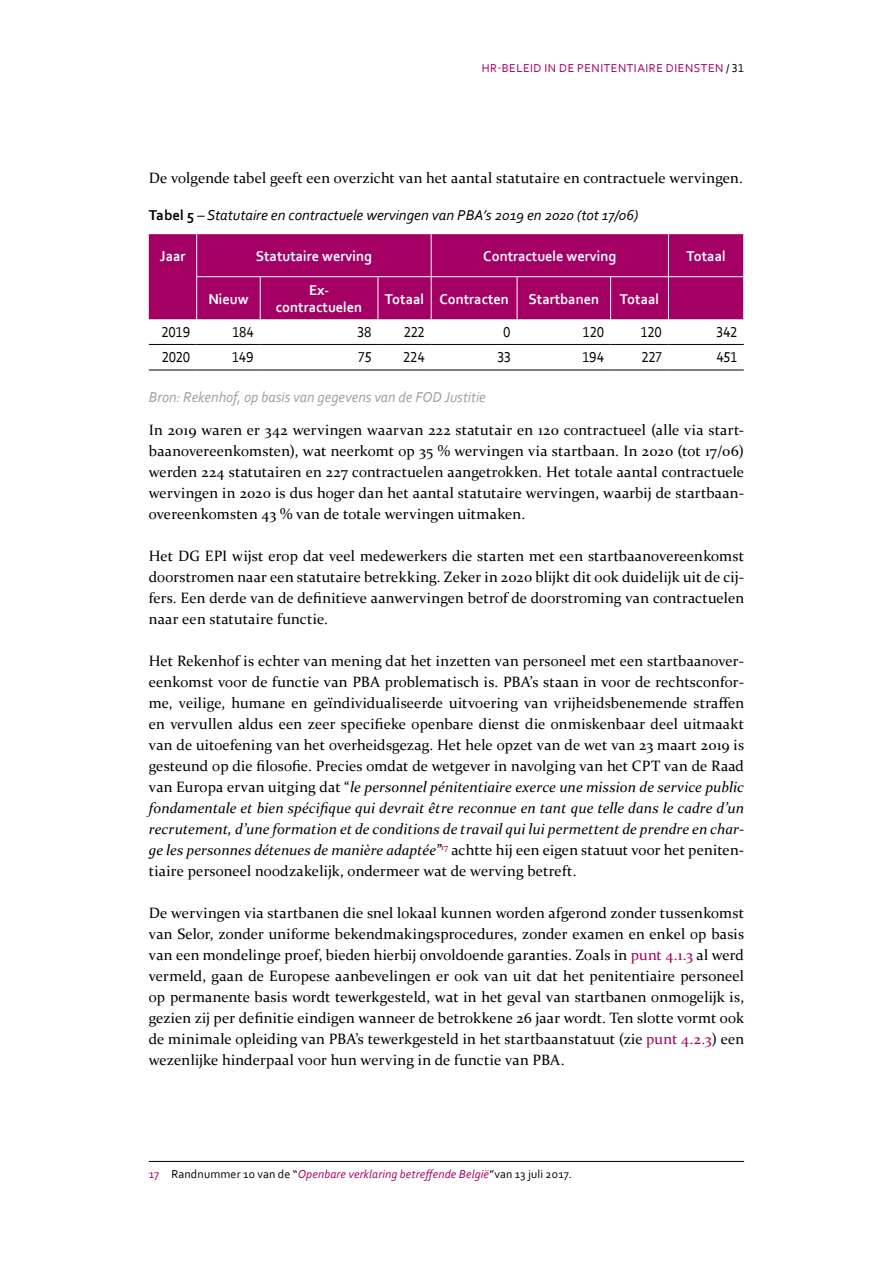
<style>
.page{position:relative;width:893px;height:1263px;background:#fff}
.page>*{position:absolute;margin:0;border:0;box-sizing:border-box;transform-origin:0 0}
.t1{font:15px/21px "Constantia";letter-spacing:.015em;color:#000;text-align:justify}
.t2{font:700 15px/16.5px "Corbel";color:#fff;text-align:center;scale:.96 1}
.t3{font:italic 15px "Corbel";color:#000}
.t4{font:italic 15px "Corbel";color:#9d9e9e;scale:.96 1}
.t5{font:15px "Corbel";letter-spacing:-.015em;color:#000;scale:.96 1}
.t6{font:italic 12px "Corbel";letter-spacing:.01em;color:#a40064}
.t7{font:12px "Corbel";letter-spacing:.04em;color:#a40064}
.s1{color:#000}
.s2{font-weight:700;font-style:normal}
.s3{font-style:italic}
.s4{color:#a40064}
.s5{font-style:normal}
.s6{font-style:normal;color:#000}
</style>
<div class="page">
<div style="left:149px;top:234px;width:594px;height:85px;background:#a40064"></div>
<hr style="left:196px;top:234px;width:1px;height:42px;background:#fff">
<hr style="left:431px;top:234px;width:1px;height:42px;background:#fff">
<hr style="left:668px;top:234px;width:1px;height:42px;background:#fff">
<hr style="left:196px;top:277px;width:1px;height:42px;background:#fff">
<hr style="left:260px;top:277px;width:1px;height:42px;background:#fff">
<hr style="left:378px;top:277px;width:1px;height:42px;background:#fff">
<hr style="left:431px;top:277px;width:1px;height:42px;background:#fff">
<hr style="left:517px;top:277px;width:1px;height:42px;background:#fff">
<hr style="left:610px;top:277px;width:1px;height:42px;background:#fff">
<hr style="left:668px;top:277px;width:1px;height:42px;background:#fff">
<hr style="left:149px;top:344px;width:48px;height:1px;background:#000">
<hr style="left:197px;top:344px;width:63px;height:1px;background:#000">
<hr style="left:260px;top:344px;width:118px;height:1px;background:#000">
<hr style="left:378px;top:344px;width:53px;height:1px;background:#000">
<hr style="left:431px;top:344px;width:86px;height:1px;background:#000">
<hr style="left:517px;top:344px;width:94px;height:1px;background:#000">
<hr style="left:611px;top:344px;width:57px;height:1px;background:#000">
<hr style="left:668px;top:344px;width:76px;height:1px;background:#000">
<hr style="left:149px;top:370px;width:48px;height:1px;background:#000">
<hr style="left:197px;top:370px;width:63px;height:1px;background:#000">
<hr style="left:260px;top:370px;width:118px;height:1px;background:#000">
<hr style="left:378px;top:370px;width:53px;height:1px;background:#000">
<hr style="left:431px;top:370px;width:86px;height:1px;background:#000">
<hr style="left:517px;top:370px;width:94px;height:1px;background:#000">
<hr style="left:611px;top:370px;width:57px;height:1px;background:#000">
<hr style="left:668px;top:370px;width:76px;height:1px;background:#000">
<hr style="left:196px;top:276px;width:64px;height:1px;background:#fff">
<hr style="left:260px;top:276px;width:118px;height:1px;background:#fff">
<hr style="left:378px;top:276px;width:53px;height:1px;background:#fff">
<hr style="left:431px;top:276px;width:86px;height:1px;background:#fff">
<hr style="left:517px;top:276px;width:94px;height:1px;background:#fff">
<hr style="left:611px;top:276px;width:57px;height:1px;background:#fff">
<hr style="left:668px;top:276px;width:76px;height:1px;background:#fff">
<hr style="left:149px;top:1161px;width:595px;height:1px;background:#000">
<p class="t7" style="left:482px;top:60px;width:264px">HR-BELEID IN DE PENITENTIAIRE DIENSTEN <span class="s1">/ 31</span></p>
<p class="t1" style="left:149px;top:167px;width:596px">De volgende tabel geeft een overzicht van het aantal statutaire en contractuele wervingen.</p>
<p class="t3" style="left:149px;top:205px;width:491px"><span class="s2">Tabel 5</span> – Statutaire en contractuele wervingen van PBA’s 2019 en 2020 (tot 17/06)</p>
<p class="t2" style="left:160px;top:247px;width:28px">Jaar</p>
<p class="t2" style="left:256px;top:247px;width:122px">Statutaire werving</p>
<p class="t2" style="left:483px;top:247px;width:140px">Contractuele werving</p>
<p class="t2" style="left:686px;top:247px;width:42px">Totaal</p>
<p class="t2" style="left:208px;top:290px;width:43px">Nieuw</p>
<p class="t2" style="left:276px;top:282px;width:91px">Ex&shy;contractuelen</p>
<p class="t2" style="left:385px;top:290px;width:131px">Totaal Contracten</p>
<p class="t2" style="left:529px;top:290px;width:75px">Startbanen</p>
<p class="t2" style="left:620px;top:290px;width:42px">Totaal</p>
<p class="t5" style="left:161px;top:322px;width:32px">2019</p>
<p class="t5" style="left:232px;top:322px;width:24px">184</p>
<p class="t5" style="left:357px;top:322px;width:16px">38</p>
<p class="t5" style="left:404px;top:322px;width:23px">222</p>
<p class="t5" style="left:503px;top:322px;width:9px">0</p>
<p class="t5" style="left:583px;top:322px;width:24px">120</p>
<p class="t5" style="left:641px;top:322px;width:24px">120</p>
<p class="t5" style="left:716px;top:322px;width:23px">342</p>
<p class="t5" style="left:162px;top:348px;width:31px">2020</p>
<p class="t5" style="left:232px;top:348px;width:24px">149</p>
<p class="t5" style="left:358px;top:348px;width:15px">75</p>
<p class="t5" style="left:403px;top:348px;width:24px">224</p>
<p class="t5" style="left:497px;top:348px;width:15px">33</p>
<p class="t5" style="left:582px;top:348px;width:24px">194</p>
<p class="t5" style="left:641px;top:348px;width:23px">227</p>
<p class="t5" style="left:716px;top:348px;width:23px">451</p>
<p class="t4" style="left:149px;top:388px;width:352px">Bron: Rekenhof, op basis van gegevens van de FOD Justitie</p>
<p class="t1" style="left:149px;top:419px;width:597px">In 2019 waren er 342 wervingen waarvan 222 statutair en 120 contractueel (alle via start&shy;baanovereenkomsten), wat neerkomt op 35 % wervingen via startbaan. In 2020 (tot 17/06) werden 224 statutairen en 227 contractuelen aangetrokken. Het totale aantal contractuele wervingen in 2020 is dus hoger dan het aantal statutaire wervingen, waarbij de startbaan&shy;overeenkomsten 43 % van de totale wervingen uitmaken.</p>
<p class="t1" style="left:149px;top:545px;width:597px">Het DG EPI wijst erop dat veel medewerkers die starten met een startbaanovereenkomst doorstromen naar een statutaire betrekking. Zeker in 2020 blijkt dit ook duidelijk uit de cij&shy;fers. Een derde van de definitieve aanwervingen betrof de doorstroming van contractuelen naar een statutaire functie.</p>
<p class="t1" style="left:149px;top:650px;width:597px">Het Rekenhof is echter van mening dat het inzetten van personeel met een startbaanover&shy;eenkomst voor de functie van PBA problematisch is. PBA’s staan in voor de rechtsconfor&shy;me, veilige, humane en geïndividualiseerde uitvoering van vrijheidsbenemende straffen en vervullen aldus een zeer specifieke openbare dienst die onmiskenbaar deel uitmaakt van de uitoefening van het overheidsgezag. Het hele opzet van de wet van 23 maart 2019 is gesteund op die filosofie. Precies omdat de wetgever in navolging van het CPT van de Raad van Europa ervan uitging dat “<span class="s3">le personnel pénitentiaire exerce une mission de service public fondamentale et bien spécifique qui devrait être reconnue en tant que telle dans le cadre d’un recrutement, d’une formation et de conditions de travail qui lui permettent de prendre en char&shy;ge les personnes détenues de manière adaptée”</span><sup>17</sup> achtte hij een eigen statuut voor het peniten&shy;tiaire personeel noodzakelijk, ondermeer wat de werving betreft.</p>
<p class="t1" style="left:149px;top:902px;width:597px">De wervingen via startbanen die snel lokaal kunnen worden afgerond zonder tussenkomst van Selor, zonder uniforme bekendmakingsprocedures, zonder examen en enkel op basis van een mondelinge proef, bieden hierbij onvoldoende garanties. Zoals in <span class="s4">punt 4.1.3</span> al werd vermeld, gaan de Europese aanbevelingen er ook van uit dat het penitentiaire personeel op permanente basis wordt tewerkgesteld, wat in het geval van startbanen onmogelijk is, gezien zij per definitie eindigen wanneer de betrokkene 26 jaar wordt. Ten slotte vormt ook de minimale opleiding van PBA’s tewerkgesteld in het startbaanstatuut (zie <span class="s4">punt 4.2.3</span>) een wezenlijke hinderpaal voor hun werving in de functie van PBA.</p>
<p class="t6" style="left:149px;top:1166px;width:425px"><span class="s5">17</span> <span class="s6">Randnummer 10 van de “</span>Openbare verklaring betreffende België<span class="s6">”van 13 juli 2017.</span></p>
</div>
